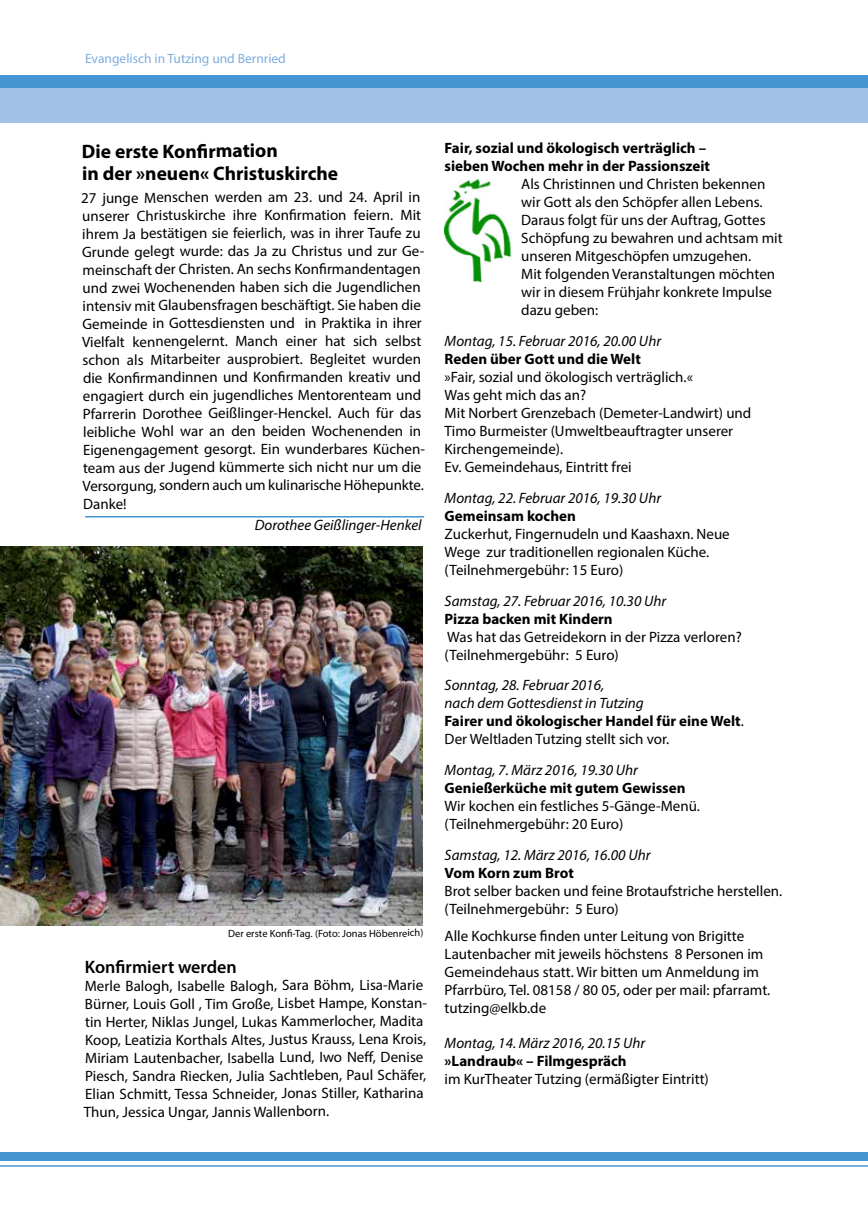
<style>
.page{position:relative;width:868px;height:1212px;background:#fff}
.page>*{position:absolute;margin:0;border:0;box-sizing:border-box;transform-origin:0 0}
.t1{font:700 19.5px/22.4px "Myriad Pro";letter-spacing:-.005em;color:#000}
.t2{font:600 18px "Myriad Pro";letter-spacing:-.005em;color:#000}
.t3{font:15px/18px "Myriad Pro";letter-spacing:-.005em;color:#000}
.t4{font:italic 15px/18px "Myriad Pro";color:#000}
.t5{font:700 15px/18px "Myriad Pro";color:#000}
.t6{font:13.5px "Myriad Pro";color:#7eaedd}
.t7{font:10.5px "Myriad Pro";letter-spacing:-.005em;color:#000}
.s1{font-weight:700;font-style:normal}
.s2{font-style:normal}
</style>
<div class="page">
<svg style="left:867px;top:75px;width:1px;height:13px"></svg>
<hr style="left:867px;top:88px;width:1px;height:34px;background:#a1c1e6">
<div style="left:0;top:75px;width:867px;height:21px;background:#4495d1"></div>
<div style="left:0;top:88px;width:867px;height:34px;background:#a1c1e6"></div>
<div style="left:0;top:1152px;width:867px;height:9px;background:#4495d1"></div>
<hr style="left:0;top:1165px;width:867px;height:2px;background:#4495d1">
<img style="left:444px;top:179px;width:68px;height:102px">
<img style="left:0;top:546px;width:423px;height:380px">
<hr style="left:85px;top:516px;width:339px;height:1px;background:#4495d1">
<p class="t6" style="left:85px;top:50px;width:202px">Evangelisch in Tutzing und Bernried</p>
<h1 class="t1" style="left:82px;top:139px;width:258px">Die erste Konfirmation<br>in der »neuen« Christuskirche</h1>
<p class="t3" style="left:81px;top:188px;width:345px">27 junge Menschen werden am 23. und 24. April in unserer Christuskirche ihre Konfirmation feiern. Mit ihrem Ja bestätigen sie feierlich, was in ihrer Taufe zu Grunde gelegt wurde: das Ja zu Christus und zur Ge&shy;meinschaft der Christen. An sechs Konfirmandentagen und zwei Wochenenden haben sich die Jugendlichen intensiv mit Glaubensfragen beschäftigt. Sie haben die Gemeinde in Gottesdiensten und in Praktika in ihrer Vielfalt kennengelernt. Manch einer hat sich selbst schon als Mitarbeiter ausprobiert. Begleitet wurden die Konfirmandinnen und Konfirmanden kreativ und engagiert durch ein jugendliches Mentorenteam und Pfarrerin Dorothee Geißlinger-Henckel. Auch für das leibliche Wohl war an den beiden Wochenenden in Eigenengagement gesorgt. Ein wunderbares Küchen&shy;team aus der Jugend kümmerte sich nicht nur um die Versorgung, sondern auch um kulinarische Höhepunkte.<br>Danke!</p>
<p class="t4" style="left:255px;top:516px;width:168px">Dorothee Geißlinger-Henkel</p>
<p class="t7" style="left:228px;top:927px;width:197px">Der erste Konfi-Tag. (Foto: Jonas Höbenreich)</p>
<p class="t2" style="left:85px;top:955px;width:154px">Konfirmiert werden</p>
<p class="t3" style="left:84px;top:976px;width:344px">Merle Balogh, Isabelle Balogh, Sara Böhm, Lisa-Marie Bürner, Louis Goll , Tim Große, Lisbet Hampe, Konstan&shy;tin Herter, Niklas Jungel, Lukas Kammerlocher, Madita Koop, Leatizia Korthals Altes, Justus Krauss, Lena Krois, Miriam Lautenbacher, Isabella Lund, Iwo Neff, Denise Piesch, Sandra Riecken, Julia Sachtleben, Paul Schäfer, Elian Schmitt, Tessa Schneider, Jonas Stiller, Katharina Thun, Jessica Ungar, Jannis Wallenborn.</p>
<p class="t5" style="left:444px;top:139px;width:267px">Fair, sozial und ökologisch verträglich – sieben Wochen mehr in der Passionszeit</p>
<p class="t3" style="left:521px;top:175px;width:263px">Als Christinnen und Christen bekennen wir Gott als den Schöpfer allen Lebens.<br>Daraus folgt für uns der Auftrag, Gottes Schöpfung zu bewahren und achtsam mit unseren Mitgeschöpfen umzugehen.<br>Mit folgenden Veranstaltungen möchten wir in diesem Frühjahr konkrete Impulse dazu geben:</p>
<p class="t4" style="left:444px;top:332px;width:218px">Montag, 15. Februar 2016, 20.00 Uhr</p>
<p class="t5" style="left:444px;top:350px;width:198px">Reden über Gott und die Welt</p>
<p class="t3" style="left:444px;top:368px;width:308px">»Fair, sozial und ökologisch verträglich.«<br>Was geht mich das an?<br>Mit Norbert Grenzebach (Demeter-Landwirt) und Timo Burmeister (Umweltbeauftragter unserer Kirchengemeinde).<br>Ev. Gemeindehaus, Eintritt frei</p>
<p class="t4" style="left:444px;top:489px;width:218px">Montag, 22. Februar 2016, 19.30 Uhr</p>
<p class="t5" style="left:444px;top:506px;width:133px">Gemeinsam kochen</p>
<p class="t3" style="left:444px;top:525px;width:286px">Zuckerhut, Fingernudeln und Kaashaxn. Neue<br>Wege zur traditionellen regionalen Küche. (Teilnehmergebühr: 15 Euro)</p>
<p class="t4" style="left:444px;top:591px;width:223px">Samstag, 27. Februar 2016, 10.30 Uhr</p>
<p class="t5" style="left:444px;top:609px;width:170px">Pizza backen mit Kindern</p>
<p class="t3" style="left:444px;top:627px;width:298px">Was hat das Getreidekorn in der Pizza verloren? (Teilnehmergebühr: 5 Euro)</p>
<p class="t4" style="left:444px;top:676px;width:300px">Sonntag, 28. Februar 2016,<br>nach dem Gottesdienst in Tutzing<br><span class="s1">Fairer und ökologischer Handel für eine Welt</span><span class="s2">.<br>Der Weltladen Tutzing stellt sich vor.</span></p>
<p class="t4" style="left:444px;top:761px;width:195px">Montag, 7. März 2016, 19.30 Uhr</p>
<p class="t5" style="left:444px;top:779px;width:242px">Genießerküche mit gutem Gewissen</p>
<p class="t3" style="left:444px;top:797px;width:257px">Wir kochen ein festliches 5-Gänge-Menü. (Teilnehmergebühr: 20 Euro)</p>
<p class="t4" style="left:444px;top:846px;width:207px">Samstag, 12. März 2016, 16.00 Uhr</p>
<p class="t5" style="left:444px;top:863px;width:131px">Vom Korn zum Brot</p>
<p class="t3" style="left:444px;top:882px;width:339px">Brot selber backen und feine Brotaufstriche herstellen. (Teilnehmergebühr: 5 Euro)</p>
<p class="t3" style="left:444px;top:926px;width:327px">Alle Kochkurse finden unter Leitung von Brigitte Lautenbacher mit jeweils höchstens 8 Personen im Gemeindehaus statt. Wir bitten um Anmeldung im Pfarrbüro, Tel. 08158 / 80 05, oder per mail: pfarramt. tutzing@elkb.de</p>
<p class="t4" style="left:444px;top:1033px;width:202px">Montag, 14. März 2016, 20.15 Uhr</p>
<p class="t5" style="left:444px;top:1051px;width:183px">»Landraub« – Filmgespräch</p>
<p class="t3" style="left:444px;top:1069px;width:266px">im KurTheater Tutzing (ermäßigter Eintritt)</p>
</div>
